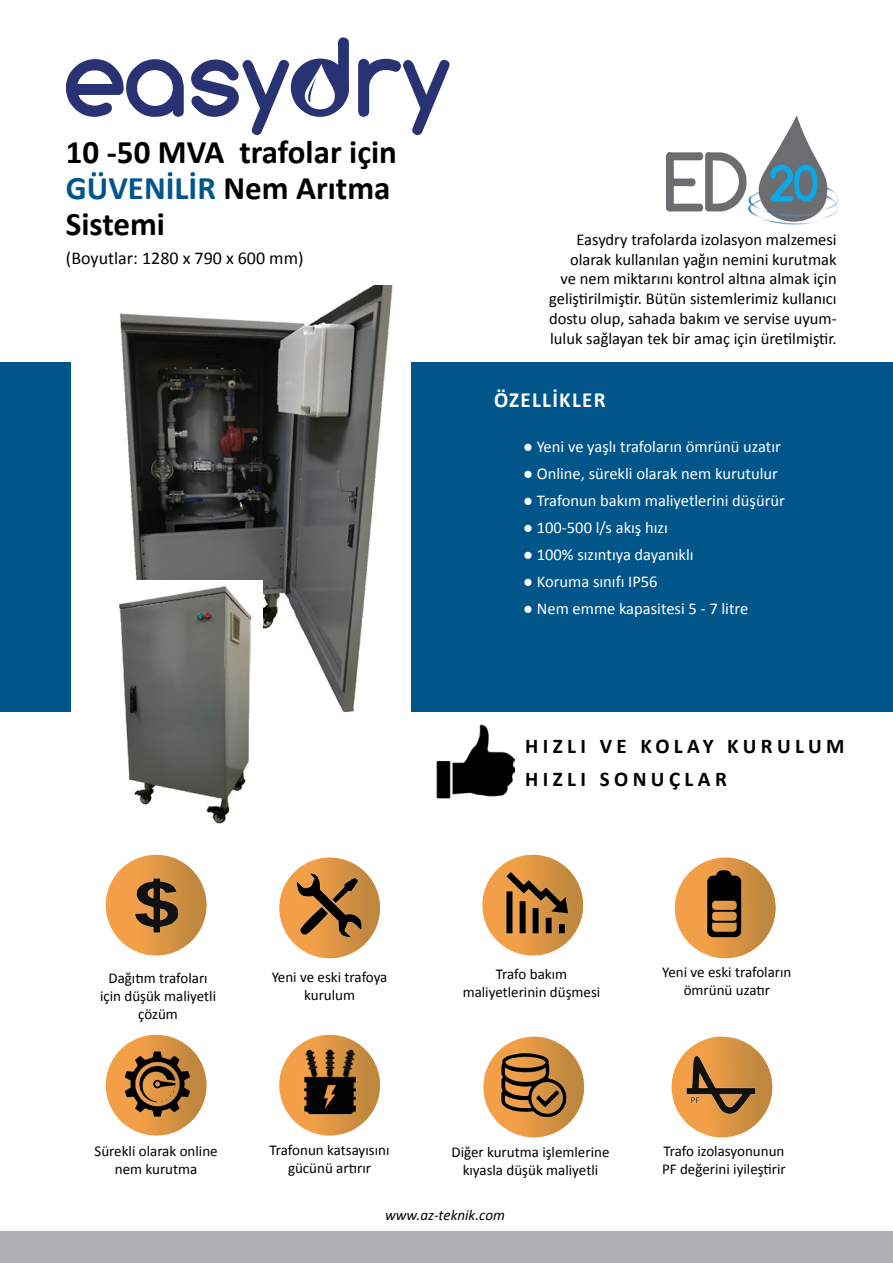
<style>
.page{position:relative;width:893px;height:1263px;background:#fff}
.page>*{position:absolute;margin:0;border:0;box-sizing:border-box;transform-origin:0 0}
.t1{font:700 33px/36px "Calibri";color:#000}
.t2{font:700 21.6px "Calibri";letter-spacing:.06em;color:#fff}
.t3{font:700 21px/32.4px "Calibri";letter-spacing:.21em;color:#000}
.t4{font:18px "Calibri";color:#000}
.t5{font:16.5px/19.8px "Calibri";color:#000;text-align:right}
.t6{font:16.5px "Calibri";color:#fff}
.t7{font:15px/18px "Calibri";color:#000;text-align:center}
.t8{font:italic 15px "Calibri";color:#000}
.s1{color:#00568b}
</style>
<div class="page">
<div style="left:0;top:1232px;width:893px;height:31px;background:#adafb1"></div>
<div style="left:0;top:362px;width:893px;height:349px;background:#00568b"></div>
<svg style="left:66px;top:59px;width:118px;height:58px"></svg>
<svg style="left:358px;top:59px;width:92px;height:76px"></svg>
<svg style="left:191px;top:37px;width:158px;height:98px"></svg>
<div style="left:72px;top:286px;width:339px;height:460px;background:#fff"></div>
<img style="left:119px;top:286px;width:274px;height:426px">
<div style="left:107px;top:580px;width:156px;height:243px;background:#fff"></div>
<img style="left:119px;top:586px;width:131px;height:237px">
<img style="left:436px;top:724px;width:78px;height:75px">
<div style="left:672px;top:1037px;width:100px;height:100px;background:linear-gradient(to right,#ffa54a,#bf873e);border-radius:50%"></div>
<div style="left:106px;top:855px;width:100px;height:100px;background:linear-gradient(to right,#ffa54a,#be873d);border-radius:50%"></div>
<svg style="left:483px;top:1037px;width:101px;height:100px;background:#de9746"></svg>
<svg style="left:106px;top:1035px;width:100px;height:100px"></svg>
<svg style="left:675px;top:857px;width:100px;height:101px"></svg>
<svg style="left:482px;top:855px;width:101px;height:100px;background:#e59a48"></svg>
<svg style="left:279px;top:857px;width:101px;height:101px"></svg>
<svg style="left:279px;top:1035px;width:101px;height:100px"></svg>
<img style="left:286px;top:866px;width:87px;height:79px">
<img style="left:493px;top:865px;width:86px;height:78px">
<img style="left:681px;top:865px;width:88px;height:79px">
<img style="left:684px;top:1049px;width:75px;height:68px">
<img style="left:123px;top:873px;width:71px;height:64px">
<img style="left:493px;top:1048px;width:81px;height:73px">
<img style="left:113px;top:1044px;width:87px;height:82px">
<img style="left:286px;top:1042px;width:86px;height:82px">
<img style="left:666px;top:116px;width:173px;height:109px">
<h1 class="t1" style="left:66px;top:134px;width:333px">10 -50 MVA trafolar için<br><span class="s1">GÜVENİLİR</span> Nem Arıtma<br>Sistemi</h1>
<p class="t4" style="left:66px;top:247px;width:239px">(Boyutlar: 1280 x 790 x 600 mm)</p>
<p class="t5" style="left:549px;top:230px;width:289px">Easydry trafolarda izolasyon malzemesi olarak kullanılan yağın nemini kurutmak<br>ve nem miktarını kontrol altına almak için geliştirilmiştir. Bütün sistemlerimiz kullanıcı dostu olup, sahada bakım ve servise uyum&shy;luluk sağlayan tek bir amaç için üretilmiştir.</p>
<h2 class="t2" style="left:494px;top:386px;width:113px">ÖZELLİKLER</h2>
<p class="t6" style="left:523px;top:436px;width:259px">● Yeni ve yaşlı trafoların ömrünü uzatır</p>
<p class="t6" style="left:523px;top:463px;width:256px">● Online, sürekli olarak nem kurutulur</p>
<p class="t6" style="left:523px;top:490px;width:263px">● Trafonun bakım maliyetlerini düşürür</p>
<p class="t6" style="left:523px;top:517px;width:146px">● 100-500 l/s akış hızı</p>
<p class="t6" style="left:523px;top:544px;width:172px">● 100% sızıntıya dayanıklı</p>
<p class="t6" style="left:523px;top:571px;width:136px">● Koruma sınıfı IP56</p>
<p class="t6" style="left:523px;top:598px;width:227px">● Nem emme kapasitesi 5 - 7 litre</p>
<h3 class="t3" style="left:525px;top:730px;width:321px">HIZLI VE KOLAY KURULUM<br>HIZLI SONUÇLAR</h3>
<p class="t7" style="left:100px;top:969px;width:118px">Dağıtım trafoları için düşük maliyetli çözüm</p>
<p class="t7" style="left:94px;top:1142px;width:125px">Sürekli olarak online nem kurutma</p>
<p class="t7" style="left:272px;top:967px;width:117px">Yeni ve eski trafoya kurulum</p>
<p class="t7" style="left:270px;top:1141px;width:121px">Trafonun katsayısını gücünü artırır</p>
<p class="t7" style="left:463px;top:965px;width:139px">Trafo bakım maliyetlerinin düşmesi</p>
<p class="t7" style="left:662px;top:963px;width:131px">Yeni ve eski trafoların ömrünü uzatır</p>
<p class="t7" style="left:451px;top:1143px;width:159px">Diğer kurutma işlemlerine kıyasla düşük maliyetli</p>
<p class="t7" style="left:662px;top:1142px;width:125px;text-align:left">Trafo izolasyonunun<br>PF değerini iyileştirir</p>
<p class="t8" style="left:385px;top:1205px;width:121px">www.az-teknik.com</p>
</div>
